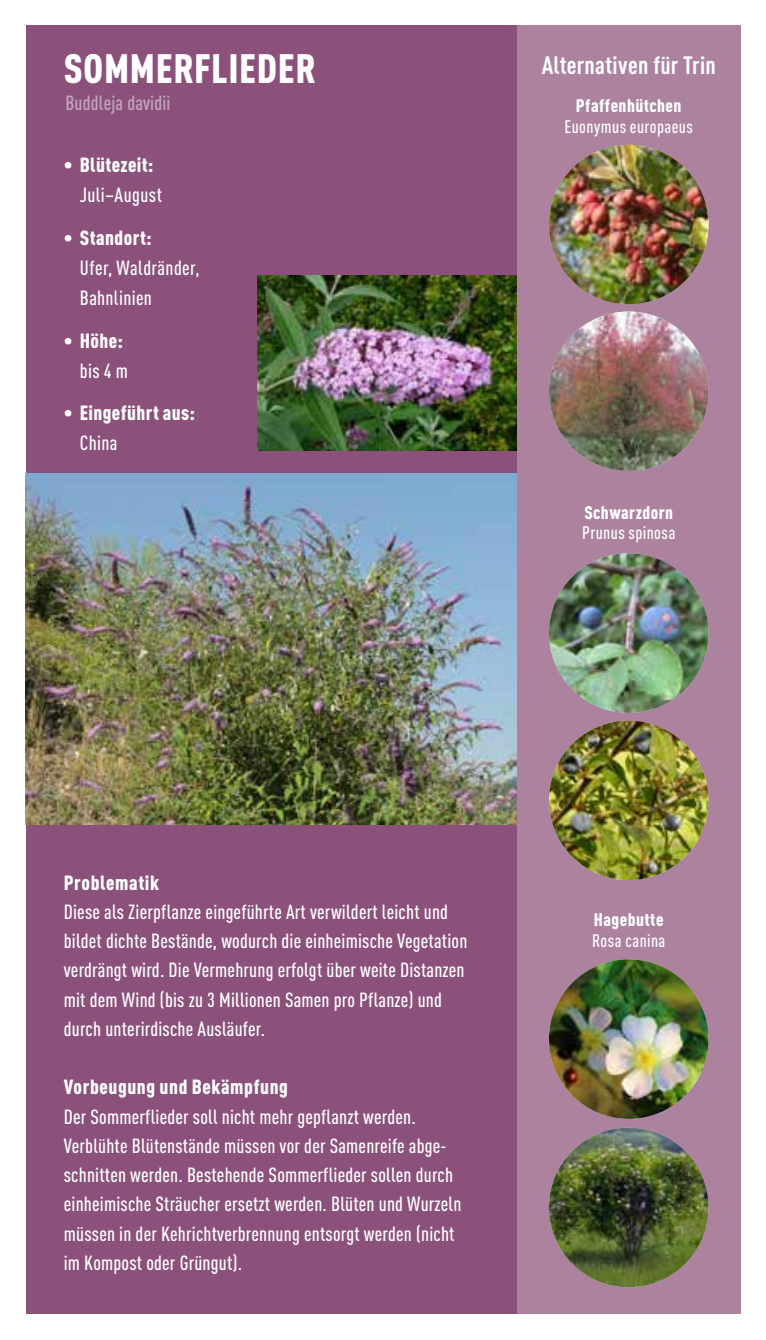
<style>
.page{position:relative;width:766px;height:1340px;background:#fff}
.page>*{position:absolute;margin:0;border:0;box-sizing:border-box;transform-origin:0 0}
.t1{font:900 40.5px "DIN Cond";letter-spacing:.015em;color:#fff}
.t2{font:700 24.75px "DIN Cond";letter-spacing:.01em;color:#fff}
.t3{font:500 20.25px/29.2px "DIN Cond";letter-spacing:.01em;color:#fff}
.t4{font:900 20.25px "DIN Cond";letter-spacing:.025em;color:#fff}
.t5{font:500 20.25px "DIN Cond";letter-spacing:.01em;color:#c3a6ba}
.t6{font:500 18px "DIN Cond";letter-spacing:.025em;color:#fff}
.t7{font:900 18px "DIN Cond";letter-spacing:.025em;color:#fff}
</style>
<div class="page">
<div style="left:26px;top:26px;width:501px;height:1288px;background:#8c517b"></div>
<img style="left:26px;top:473px;width:491px;height:351px">
<img style="left:257px;top:275px;width:260px;height:175px">
<div style="left:517px;top:26px;width:223px;height:1288px;background:#ac829f"></div>
<img style="left:549px;top:145px;width:159px;height:159px;border-radius:80px">
<img style="left:549px;top:311px;width:159px;height:160px;border-radius:80px">
<img style="left:549px;top:959px;width:159px;height:159px;border-radius:80px">
<img style="left:549px;top:1127px;width:159px;height:160px;border-radius:80px">
<img style="left:549px;top:553px;width:159px;height:160px;border-radius:80px">
<img style="left:549px;top:720px;width:159px;height:160px;border-radius:80px">
<h1 class="t1" style="left:64px;top:43px;width:253px">SOMMERFLIEDER</h1>
<p class="t5" style="left:65px;top:91px;width:106px">Buddleja davidii</p>
<p class="t7" style="left:575px;top:95px;width:107px">Pfaffenhütchen</p>
<p class="t6" style="left:564px;top:116px;width:130px">Euonymus europaeus</p>
<p class="t2" style="left:541px;top:50px;width:175px">Alternativen für Trin</p>
<p class="t4" style="left:64px;top:152px;width:91px">• Blütezeit:</p>
<p class="t3" style="left:80px;top:180px;width:84px">Juli–August</p>
<p class="t4" style="left:64px;top:225px;width:89px">• Standort:</p>
<p class="t3" style="left:80px;top:252px;width:121px;line-height:29.9px">Ufer, Waldränder,<br>Bahnlinien</p>
<p class="t4" style="left:64px;top:328px;width:61px">• Höhe:</p>
<p class="t3" style="left:80px;top:355px;width:50px">bis 4 m</p>
<p class="t4" style="left:64px;top:400px;width:133px">• Eingeführt aus:</p>
<p class="t3" style="left:80px;top:428px;width:39px">China</p>
<p class="t7" style="left:584px;top:501px;width:90px">Schwarzdorn</p>
<p class="t6" style="left:582px;top:521px;width:95px">Prunus spinosa</p>
<p class="t4" style="left:64px;top:869px;width:97px">Problematik</p>
<p class="t3" style="left:64px;top:896px;width:405px">Diese als Zierpflanze eingeführte Art verwildert leicht und bildet dichte Bestände, wodurch die einheimische Vegetation verdrängt wird. Die Vermehrung erfolgt über weite Distanzen mit dem Wind (bis zu 3 Millionen Samen pro Pflanze) und durch unterirdische Ausläufer.</p>
<p class="t4" style="left:64px;top:1074px;width:225px">Vorbeugung und Bekämpfung</p>
<p class="t3" style="left:64px;top:1101px;width:399px">Der Sommerflieder soll nicht mehr gepflanzt werden.<br>Verblühte Blütenstände müssen vor der Samenreife abge&shy;schnitten werden. Bestehende Sommerflieder sollen durch einheimische Sträucher ersetzt werden. Blüten und Wurzeln müssen in der Kehrichtverbrennung entsorgt werden (nicht im Kompost oder Grüngut).</p>
<p class="t7" style="left:593px;top:908px;width:71px">Hagebutte</p>
<p class="t6" style="left:592px;top:929px;width:75px">Rosa canina</p>
</div>
